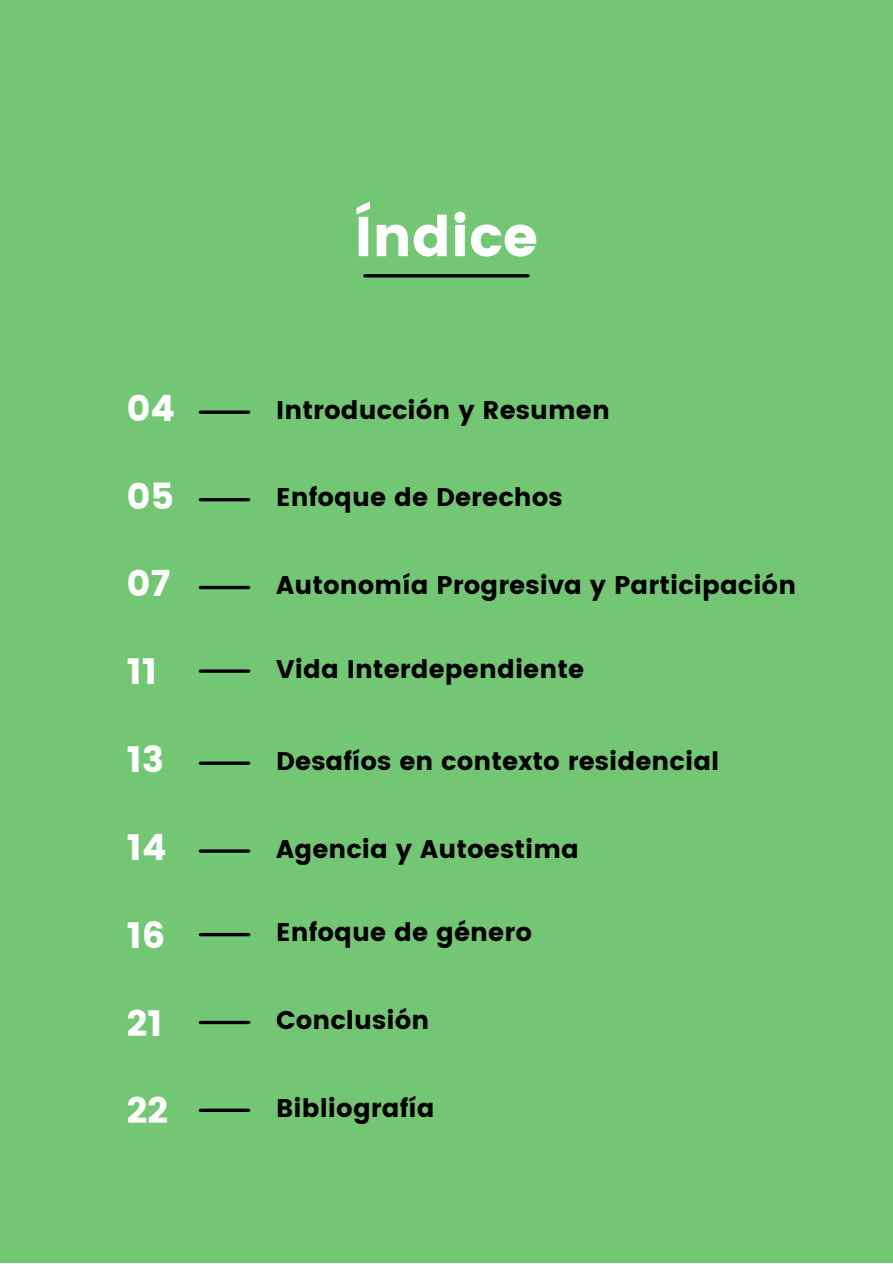
<style>
.page{position:relative;width:893px;height:1264px;background:#fff}
.page>*{position:absolute;margin:0;border:0;box-sizing:border-box;transform-origin:0 0}
.t1{font:56.1px "Poppins";color:#fff}
.t2{font:36.15px "Poppins";letter-spacing:.005em;color:#fff}
.t3{font:25.5px "Poppins";letter-spacing:.005em;color:#000}
</style>
<div class="page">
<div style="left:0;top:0;width:892px;height:1262px;background:#73c673"></div>
<svg style="left:200px;top:410px;width:49px;height:4px"></svg>
<hr style="left:365px;top:274px;width:163px;height:3px;background:#000">
<hr style="left:200px;top:669px;width:49px;height:3px;background:#000">
<svg style="left:200px;top:933px;width:49px;height:3px"></svg>
<hr style="left:200px;top:498px;width:49px;height:3px;background:#000">
<svg style="left:200px;top:761px;width:49px;height:4px"></svg>
<svg style="left:200px;top:1020px;width:49px;height:4px"></svg>
<hr style="left:200px;top:586px;width:49px;height:3px;background:#000">
<hr style="left:200px;top:849px;width:49px;height:3px;background:#000">
<hr style="left:200px;top:1108px;width:49px;height:3px;background:#000">
<h2 class="t2" style="left:127px;top:387px;width:50px">04</h2>
<h2 class="t2" style="left:127px;top:475px;width:49px">05</h2>
<h1 class="t1" style="left:354px;top:204px;width:185px">Índice</h1>
<p class="t3" style="left:276px;top:395px;width:335px">Introducción y Resumen</p>
<p class="t3" style="left:276px;top:482px;width:288px">Enfoque de Derechos</p>
<h2 class="t2" style="left:127px;top:562px;width:46px">07</h2>
<p class="t3" style="left:276px;top:570px;width:521px">Autonomía Progresiva y Participación</p>
<h2 class="t2" style="left:127px;top:650px;width:32px">11</h2>
<h2 class="t2" style="left:127px;top:738px;width:39px">13</h2>
<p class="t3" style="left:276px;top:654px;width:309px">Vida Interdependiente</p>
<p class="t3" style="left:276px;top:746px;width:444px">Desafíos en contexto residencial</p>
<h2 class="t2" style="left:127px;top:826px;width:41px">14</h2>
<p class="t3" style="left:276px;top:834px;width:304px">Agencia y Autoestima</p>
<h2 class="t2" style="left:127px;top:914px;width:40px">16</h2>
<p class="t3" style="left:276px;top:917px;width:257px">Enfoque de género</p>
<h2 class="t2" style="left:127px;top:1001px;width:38px">21</h2>
<p class="t3" style="left:276px;top:1005px;width:155px">Conclusión</p>
<h2 class="t2" style="left:127px;top:1089px;width:43px">22</h2>
<p class="t3" style="left:276px;top:1093px;width:160px">Bibliografía</p>
</div>
